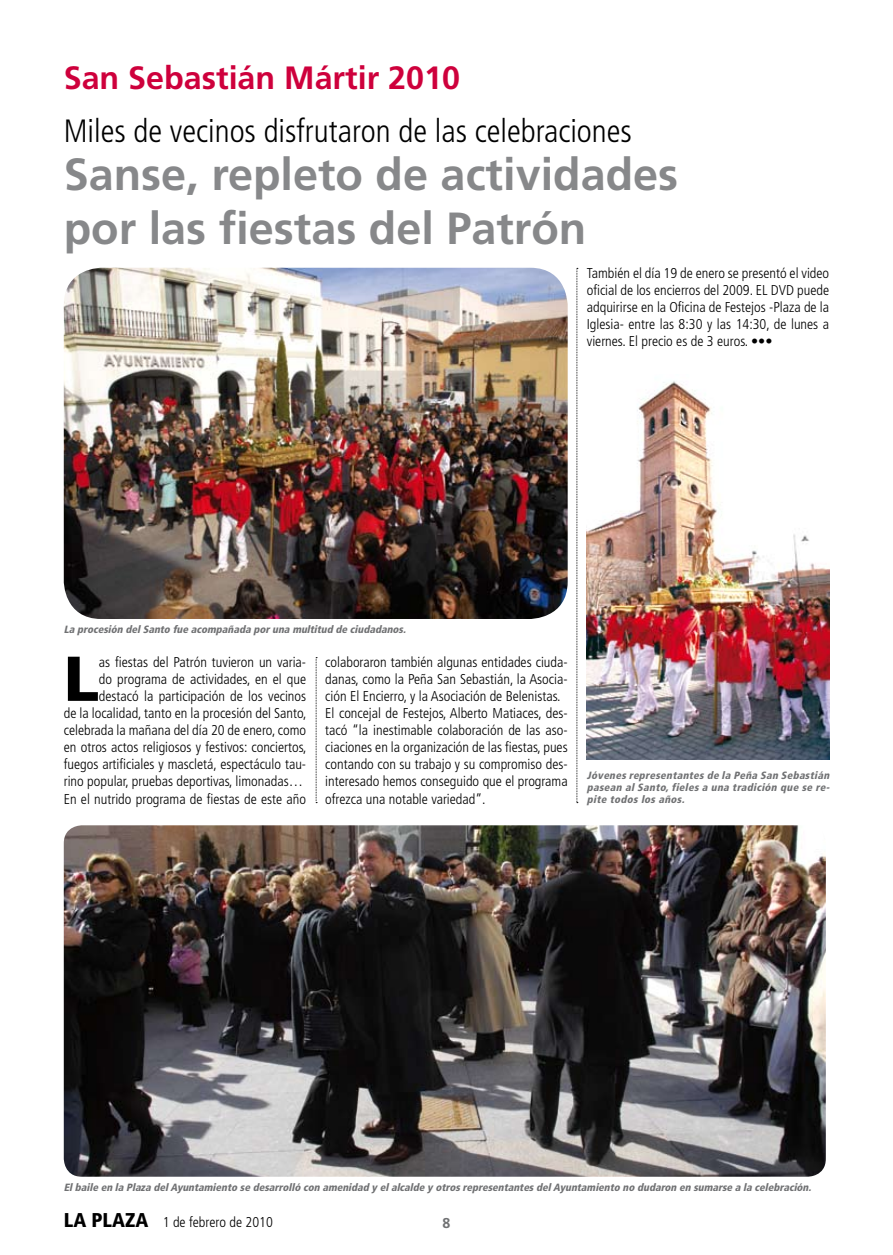
<style>
.page{position:relative;width:893px;height:1255px;background:#fff}
.page>*{position:absolute;margin:0;border:0;box-sizing:border-box;transform-origin:0 0}
.t1{font:900 63.3px "Frutiger";color:#000}
.t2{font:700 45px/54px "Frutiger";color:#87888a}
.t3{font:300 condensed 32.25px "Frutiger";color:#000}
.t4{font:700 32.25px "Frutiger";color:#ce003c}
.t5{font:300 condensed 14.25px/17.1px "Frutiger";color:#000;text-align:right}
.t6{font:700 14.25px "Frutiger";color:#707173}
.t7{font:italic 900 condensed 10.5px/12px "Frutiger";color:#707173;text-align:justify}
.s1{font-weight:900;font-size:19.95px}
</style>
<div class="page">
<img style="left:64px;top:825px;width:762px;height:351px">
<img style="left:587px;top:381px;width:242px;height:378px">
<img style="left:64px;top:268px;width:504px;height:351px">
<svg style="left:576px;top:268px;width:2px;height:535px"></svg>
<svg style="left:316px;top:657px;width:1px;height:146px"></svg>
<h3 class="t4" style="left:64px;top:59px;width:398px">San Sebastián Mártir 2010</h3>
<h3 class="t3" style="left:64px;top:112px;width:570px">Miles de vecinos disfrutaron de las celebraciones</h3>
<h2 class="t2" style="left:64px;top:147px;width:616px">Sanse, repleto de actividades por las fiestas del Patrón</h2>
<p class="t5" style="left:587px;top:265px;width:244px;text-align:justify">También el día 19 de enero se presentó el video oficial de los encierros del 2009. EL DVD puede adquirirse en la Oficina de Festejos -Plaza de la Iglesia- entre las 8:30 y las 14:30, de lunes a viernes. El precio es de 3 euros. •••</p>
<p class="t7" style="left:64px;top:623px;width:346px">La procesión delSanto fue acompañada poruna multitud de ciudadanos.</p>
<p class="t5" style="left:64px;top:653px;width:244px">as fiestas del Patrón tuvieron un varia-<br>do programa de actividades, en el que destacó la participación de los vecinos<br>de la localidad, tanto en la procesión del Santo, celebrada la mañana del día 20 de enero, como en otros actos religiosos y festivos: conciertos, fuegos artificiales y mascletá, espectáculo tau&shy;rino popular, pruebas deportivas, limonadas… En el nutrido programa de fiestas de este año</p>
<p class="t5" style="left:325px;top:653px;width:244px;text-align:left">colaboraron también algunas entidades ciuda&shy;danas, como la Peña San Sebastián, la Asocia&shy;ción El Encierro, y la Asociación de Belenistas.<br>El concejal de Festejos, Alberto Matiaces, des&shy;tacó “la inestimable colaboración de las aso&shy;ciaciones en la organización de las fiestas, pues contando con su trabajo y su compromiso des&shy;interesado hemos conseguido que el programa ofrezca una notable variedad”.</p>
<h1 class="t1" style="left:64px;top:640px;width:37px">L</h1>
<p class="t7" style="left:587px;top:769px;width:247px">Jóvenes representantes de la Peña San Sebastián pasean al Santo,fieles a una tradición que se re&shy;pite todos los años.</p>
<p class="t7" style="left:64px;top:1181px;width:752px">Elbaile en la Plaza delAyuntamiento se desarrolló con amenidad y elalcalde y otrosrepresentantesdelAyuntamiento no dudaron en sumarse a la celebración.</p>
<p class="t5" style="left:64px;top:1213px;width:211px"><span class="s1">LA PLAZA</span> 1 de febrero de 2010</p>
<p class="t6" style="left:442px;top:1214px;width:9px">8</p>
</div>
